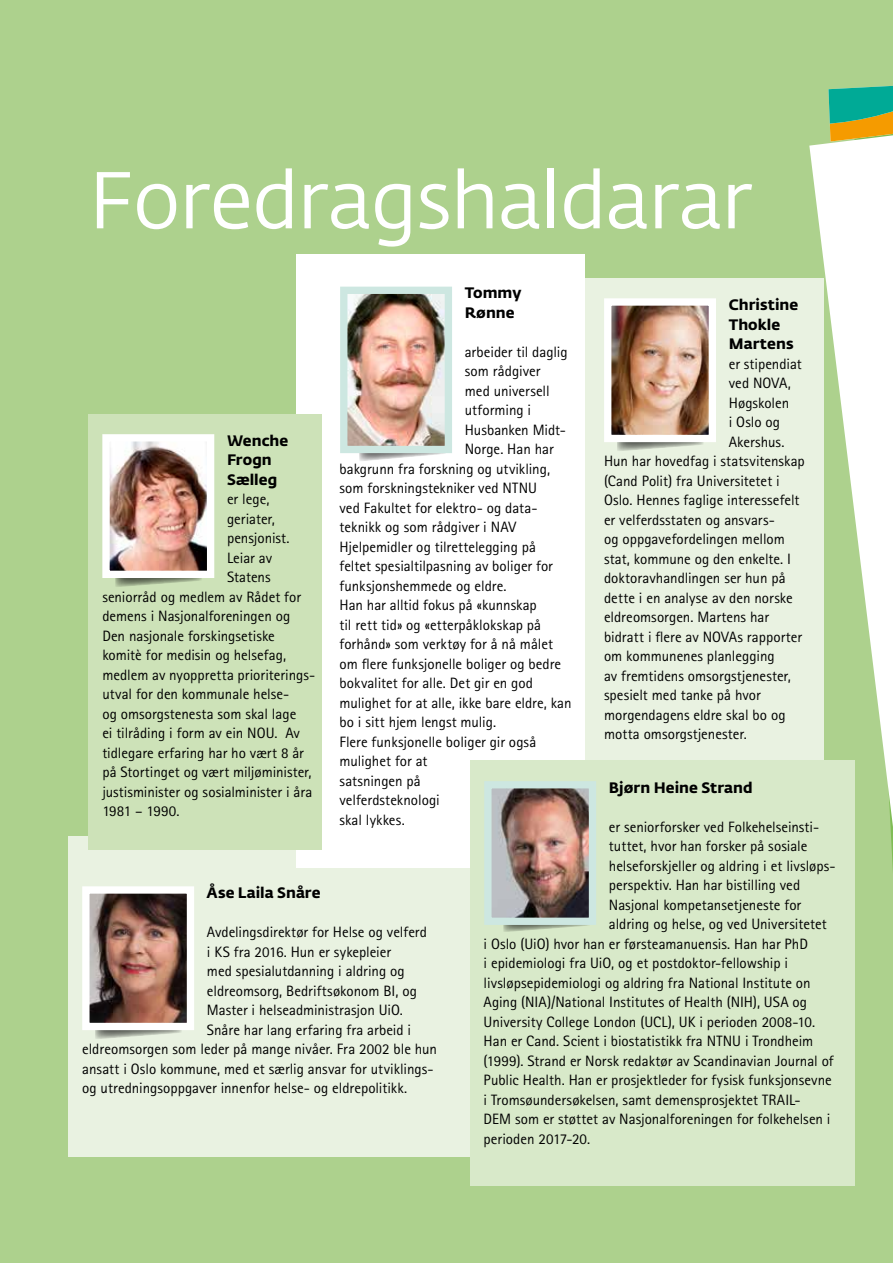
<style>
.page{position:relative;width:893px;height:1263px;background:#add18d}
.page>*{position:absolute;margin:0;border:0;box-sizing:border-box;transform-origin:0 0}
.t1{font:79.5px "Fedra Sans Std";letter-spacing:-.01em;color:#fff}
.t2{font:15px "Rotis Sans Serif Std";color:#000}
.t3{font:700 15px/19.5px "Fedra Sans Std";letter-spacing:.005em;color:#000}
</style>
<div class="page">
<div style="left:68px;top:836px;width:413px;height:321px;background:#e9f2e1"></div>
<img style="left:82px;top:886px;width:112px;height:153px">
<div style="left:502px;top:278px;width:322px;height:514px;background:#e9f2e1"></div>
<img style="left:604px;top:298px;width:112px;height:153px">
<svg style="left:809px;top:85px;width:84px;height:676px"></svg>
<div style="left:296px;top:254px;width:289px;height:613px;background:#fff"></div>
<img style="left:340px;top:286px;width:112px;height:175px">
<svg style="left:828px;top:86px;width:65px;height:784px"></svg>
<div style="left:88px;top:414px;width:234px;height:435px;background:#cde2b8"></div>
<img style="left:102px;top:434px;width:113px;height:153px">
<div style="left:471px;top:761px;width:384px;height:425px;background:#d8e9c9"></div>
<img style="left:484px;top:781px;width:112px;height:151px">
<h1 class="t1" style="left:88px;top:153px;width:665px">Foredragshaldarar</h1>
<p class="t3" style="left:465px;top:283px;width:58px">Tommy<br>Rønne</p>
<p class="t2" style="left:465px;top:343px;width:104px">arbeider til daglig</p>
<p class="t2" style="left:465px;top:362px;width:77px">som rådgiver</p>
<p class="t2" style="left:465px;top:382px;width:86px">med universell</p>
<p class="t2" style="left:465px;top:401px;width:68px">utforming i</p>
<p class="t2" style="left:465px;top:421px;width:103px">Husbanken Midt-</p>
<p class="t2" style="left:465px;top:440px;width:90px">Norge. Han har</p>
<p class="t2" style="left:340px;top:460px;width:212px">bakgrunn fra forskning og utvikling,</p>
<p class="t2" style="left:340px;top:479px;width:199px">som forskningstekniker ved NTNU</p>
<p class="t2" style="left:340px;top:499px;width:198px">ved Fakultet for elektro- og data-</p>
<p class="t2" style="left:340px;top:518px;width:178px">teknikk og som rådgiver i NAV</p>
<p class="t2" style="left:340px;top:538px;width:198px">Hjelpemidler og tilrettelegging på</p>
<p class="t2" style="left:340px;top:557px;width:215px">feltet spesialtilpasning av boliger for</p>
<p class="t2" style="left:340px;top:577px;width:168px">funksjonshemmede og eldre.</p>
<p class="t2" style="left:340px;top:596px;width:199px">Han har alltid fokus på «kunnskap</p>
<p class="t2" style="left:340px;top:616px;width:203px">til rett tid» og «etterpåklokskap på</p>
<p class="t2" style="left:340px;top:635px;width:215px">forhånd» som verktøy for å nå målet</p>
<p class="t2" style="left:340px;top:655px;width:223px">om flere funksjonelle boliger og bedre</p>
<p class="t2" style="left:340px;top:674px;width:195px">bokvalitet for alle. Det gir en god</p>
<p class="t2" style="left:340px;top:694px;width:234px">mulighet for at alle, ikke bare eldre, kan</p>
<p class="t2" style="left:340px;top:713px;width:158px">bo i sitt hjem lengst mulig.</p>
<p class="t2" style="left:340px;top:733px;width:198px">Flere funksjonelle boliger gir også</p>
<p class="t2" style="left:340px;top:752px;width:89px">mulighet for at</p>
<p class="t2" style="left:340px;top:772px;width:83px">satsningen på</p>
<p class="t2" style="left:340px;top:791px;width:102px">velferdsteknologi</p>
<p class="t2" style="left:340px;top:811px;width:67px">skal lykkes.</p>
<p class="t3" style="left:729px;top:295px;width:71px">Christine<br>Thokle<br>Martens</p>
<p class="t2" style="left:729px;top:355px;width:75px">er stipendiat</p>
<p class="t2" style="left:729px;top:374px;width:64px">ved NOVA,</p>
<p class="t2" style="left:729px;top:394px;width:62px">Høgskolen</p>
<p class="t2" style="left:729px;top:413px;width:53px">i Oslo og</p>
<p class="t2" style="left:729px;top:433px;width:57px">Akershus.</p>
<p class="t2" style="left:604px;top:452px;width:202px">Hun har hovedfag i statsvitenskap</p>
<p class="t2" style="left:604px;top:472px;width:177px">(Cand Polit) fra Universitetet i</p>
<p class="t2" style="left:604px;top:491px;width:197px">Oslo. Hennes faglige interessefelt</p>
<p class="t2" style="left:604px;top:511px;width:172px">er velferdsstaten og ansvars-</p>
<p class="t2" style="left:604px;top:530px;width:182px">og oppgavefordelingen mellom</p>
<p class="t2" style="left:604px;top:550px;width:189px">stat, kommune og den enkelte. I</p>
<p class="t2" style="left:604px;top:569px;width:183px">doktoravhandlingen ser hun på</p>
<p class="t2" style="left:604px;top:589px;width:190px">dette i en analyse av den norske</p>
<p class="t2" style="left:604px;top:608px;width:167px">eldreomsorgen. Martens har</p>
<p class="t2" style="left:604px;top:628px;width:200px">bidratt i flere av NOVAs rapporter</p>
<p class="t2" style="left:604px;top:647px;width:172px">om kommunenes planlegging</p>
<p class="t2" style="left:604px;top:667px;width:188px">av fremtidens omsorgstjenester,</p>
<p class="t2" style="left:604px;top:686px;width:158px">spesielt med tanke på hvor</p>
<p class="t2" style="left:604px;top:706px;width:183px">morgendagens eldre skal bo og</p>
<p class="t2" style="left:604px;top:725px;width:144px">motta omsorgstjenester.</p>
<p class="t3" style="left:227px;top:431px;width:63px">Wenche<br>Frogn<br>Sælleg</p>
<p class="t2" style="left:227px;top:490px;width:44px">er lege,</p>
<p class="t2" style="left:227px;top:510px;width:49px">geriater,</p>
<p class="t2" style="left:227px;top:529px;width:64px">pensjonist.</p>
<p class="t2" style="left:227px;top:549px;width:47px">Leiar av</p>
<p class="t2" style="left:227px;top:568px;width:45px">Statens</p>
<p class="t2" style="left:102px;top:588px;width:200px">seniorråd og medlem av Rådet for</p>
<p class="t2" style="left:102px;top:607px;width:189px">demens i Nasjonalforeningen og</p>
<p class="t2" style="left:102px;top:627px;width:174px">Den nasjonale forskingsetiske</p>
<p class="t2" style="left:102px;top:646px;width:185px">komitè for medisin og helsefag,</p>
<p class="t2" style="left:102px;top:666px;width:213px">medlem av nyoppretta prioriterings-</p>
<p class="t2" style="left:102px;top:685px;width:189px">utval for den kommunale helse-</p>
<p class="t2" style="left:102px;top:705px;width:195px">og omsorgstenesta som skal lage</p>
<p class="t2" style="left:102px;top:724px;width:199px">ei tilråding i form av ein NOU. Av</p>
<p class="t2" style="left:102px;top:744px;width:203px">tidlegare erfaring har ho vært 8 år</p>
<p class="t2" style="left:102px;top:763px;width:211px">på Stortinget og vært miljøminister,</p>
<p class="t2" style="left:102px;top:783px;width:211px">justisminister og sosialminister i åra</p>
<p class="t2" style="left:102px;top:802px;width:79px">1981 – 1990.</p>
<p class="t3" style="left:609px;top:778px;width:145px">Bjørn Heine Strand</p>
<p class="t2" style="left:609px;top:818px;width:210px">er seniorforsker ved Folkehelseinsti-</p>
<p class="t2" style="left:609px;top:837px;width:200px">tuttet, hvor han forsker på sosiale</p>
<p class="t2" style="left:609px;top:857px;width:227px">helseforskjeller og aldring i et livsløps-</p>
<p class="t2" style="left:609px;top:876px;width:193px">perspektiv. Han har bistilling ved</p>
<p class="t2" style="left:609px;top:896px;width:194px">Nasjonal kompetansetjeneste for</p>
<p class="t2" style="left:609px;top:915px;width:219px">aldring og helse, og ved Universitetet</p>
<p class="t2" style="left:484px;top:935px;width:326px">i Oslo (UiO) hvor han er førsteamanuensis. Han har PhD</p>
<p class="t2" style="left:484px;top:954px;width:306px">i epidemiologi fra UiO, og et postdoktor-fellowship i</p>
<p class="t2" style="left:484px;top:974px;width:329px">livsløpsepidemiologi og aldring fra National Institute on</p>
<p class="t2" style="left:484px;top:993px;width:325px">Aging (NIA)/National Institutes of Health (NIH), USA og</p>
<p class="t2" style="left:484px;top:1013px;width:333px">University College London (UCL), UK i perioden 2008-10.</p>
<p class="t2" style="left:484px;top:1032px;width:331px">Han er Cand. Scient i biostatistikk fra NTNU i Trondheim</p>
<p class="t2" style="left:484px;top:1052px;width:351px">(1999). Strand er Norsk redaktør av Scandinavian Journal of</p>
<p class="t2" style="left:484px;top:1071px;width:350px">Public Health. Han er prosjektleder for fysisk funksjonsevne</p>
<p class="t2" style="left:484px;top:1091px;width:318px">i Tromsøundersøkelsen, samt demensprosjektet TRAIL-</p>
<p class="t2" style="left:484px;top:1110px;width:348px">DEM som er støttet av Nasjonalforeningen for folkehelsen i</p>
<p class="t2" style="left:484px;top:1130px;width:108px">perioden 2017-20.</p>
<p class="t3" style="left:207px;top:883px;width:115px">Åse Laila Snåre</p>
<p class="t2" style="left:207px;top:923px;width:222px">Avdelingsdirektør for Helse og velferd</p>
<p class="t2" style="left:207px;top:942px;width:186px">i KS fra 2016. Hun er sykepleier</p>
<p class="t2" style="left:207px;top:962px;width:199px">med spesialutdanning i aldring og</p>
<p class="t2" style="left:207px;top:981px;width:211px">eldreomsorg, Bedriftsøkonom BI, og</p>
<p class="t2" style="left:207px;top:1001px;width:198px">Master i helseadministrasjon UiO.</p>
<p class="t2" style="left:207px;top:1020px;width:206px">Snåre har lang erfaring fra arbeid i</p>
<p class="t2" style="left:82px;top:1040px;width:356px">eldreomsorgen som leder på mange nivåer. Fra 2002 ble hun</p>
<p class="t2" style="left:82px;top:1059px;width:353px">ansatt i Oslo kommune, med et særlig ansvar for utviklings-</p>
<p class="t2" style="left:82px;top:1079px;width:327px">og utredningsoppgaver innenfor helse- og eldrepolitikk.</p>
</div>
